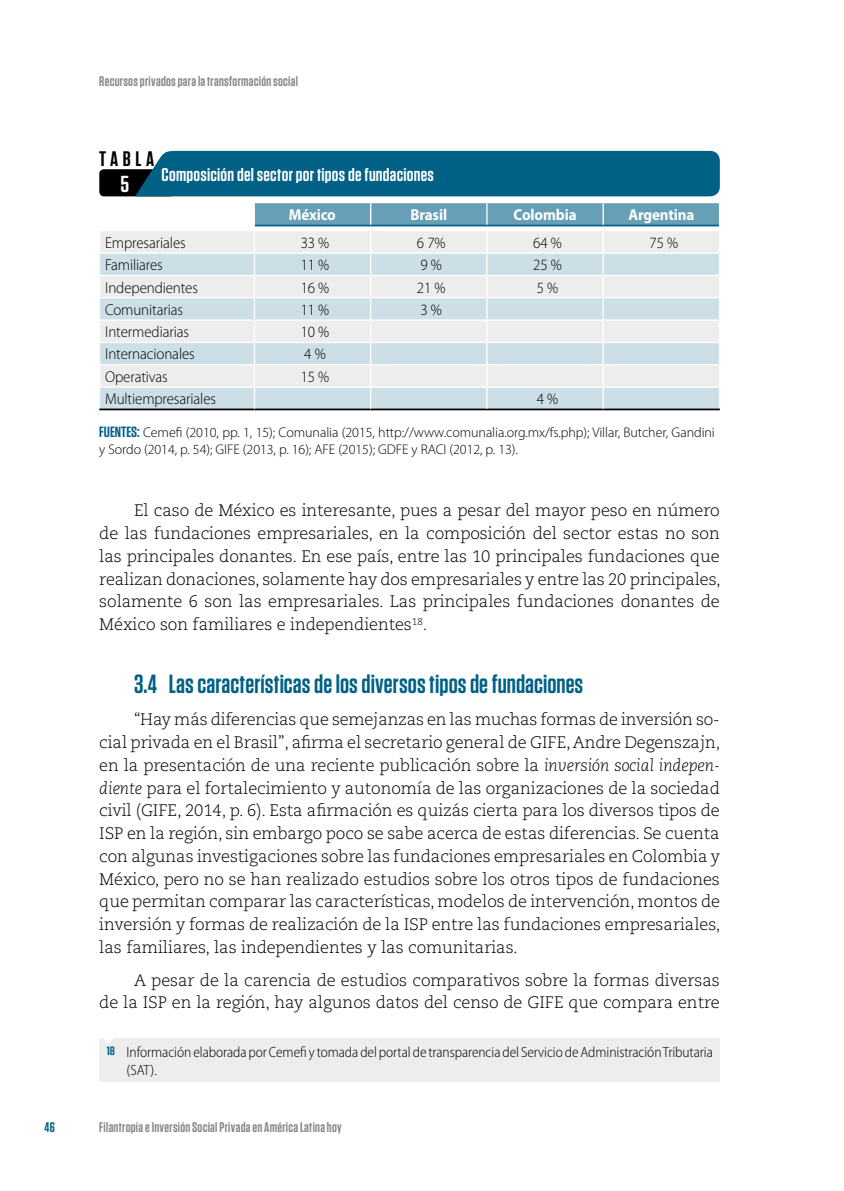
<style>
.page{position:relative;width:844px;height:1191px;background:#fff}
.page>*{position:absolute;margin:0;border:0;box-sizing:border-box;transform-origin:0 0}
.t1{font:600 26.25px "Tungsten";letter-spacing:.005em;color:#006085}
.t2{font:600 23.1px "Tungsten";color:#fff;scale:1.05 1}
.t3{font:600 21px "Tungsten";color:#000;scale:1.05 1}
.t4{font:600 18.38px "Tungsten";letter-spacing:.015em;color:#fff;scale:1.05 1}
.t5{font:300 16.62px/22.8px "Caecilia LT Std";letter-spacing:-.005em;color:#000;text-align:justify}
.t6{font:300 15.75px "Myriad Pro";letter-spacing:-.005em;color:#000;scale:.95 1}
.t7{font:700 15.75px "Myriad Pro";letter-spacing:-.005em;color:#fff;scale:.95 1}
.t8{font:300 semi-condensed 14.88px/17.5px "Myriad Pro";letter-spacing:-.005em;color:#000}
.t9{font:600 14.88px "Tungsten";color:#006085;scale:1.1 1}
.t10{font:300 14px/16.8px "Myriad Pro";letter-spacing:-.005em;color:#000}
.t11{font:600 14px "Tungsten";letter-spacing:.02em;color:#878787}
.t12{font:600 14px "Tungsten";color:#006085}
.s1{font-family:"Tungsten";font-weight:600;font-size:14.88px;color:#006085}
.s2{font-style:italic}
.s3{font-family:"Tungsten";font-weight:600;font-stretch:normal;font-size:12.25px;color:#006085}
</style>
<div class="page">
<div style="left:99px;top:169px;width:76px;height:27px;background:#000;border-radius:5px"></div>
<div style="left:135px;top:151px;width:584px;height:45px;background:#006085"></div>
<hr style="left:99px;top:408px;width:155px;height:2px;background:#000">
<hr style="left:254px;top:408px;width:116px;height:2px;background:#000">
<hr style="left:370px;top:408px;width:117px;height:2px;background:#000">
<hr style="left:487px;top:408px;width:116px;height:2px;background:#000">
<hr style="left:603px;top:408px;width:116px;height:2px;background:#000">
<svg style="left:100px;top:203px;width:619px;height:205px;background:#d5e2e7"></svg>
<div style="left:99px;top:1038px;width:620px;height:44px;background:#ededed"></div>
<svg style="left:104px;top:1038px;width:9px;height:5px"></svg>
<p class="t11" style="left:99px;top:73px;width:200px">Recursos privados para la transformación social</p>
<p class="t3" style="left:99px;top:147px;width:22px">Tabla</p>
<h2 class="t2" style="left:120px;top:172px;width:10px">5</h2>
<p class="t4" style="left:161px;top:165px;width:261px">Composición del sector por tipos de fundaciones</p>
<p class="t7" style="left:289px;top:206px;width:51px">México</p>
<p class="t7" style="left:410px;top:206px;width:40px">Brasil</p>
<p class="t7" style="left:513px;top:206px;width:68px">Colombia</p>
<p class="t7" style="left:628px;top:206px;width:71px">Argentina</p>
<p class="t6" style="left:105px;top:234px;width:86px">Empresariales</p>
<p class="t6" style="left:300px;top:234px;width:32px">33 %</p>
<p class="t6" style="left:417px;top:234px;width:32px">6 7%</p>
<p class="t6" style="left:533px;top:234px;width:32px">64 %</p>
<p class="t6" style="left:649px;top:234px;width:32px">75 %</p>
<p class="t6" style="left:105px;top:256px;width:62px">Familiares</p>
<p class="t6" style="left:300px;top:256px;width:32px">11 %</p>
<p class="t6" style="left:420px;top:256px;width:24px">9 %</p>
<p class="t6" style="left:533px;top:256px;width:32px">25 %</p>
<p class="t6" style="left:105px;top:278px;width:99px">Independientes</p>
<p class="t6" style="left:300px;top:278px;width:32px">16 %</p>
<p class="t6" style="left:417px;top:278px;width:32px">21 %</p>
<p class="t6" style="left:536px;top:278px;width:24px">5 %</p>
<p class="t6" style="left:105px;top:301px;width:84px">Comunitarias</p>
<p class="t6" style="left:300px;top:301px;width:32px">11 %</p>
<p class="t6" style="left:420px;top:301px;width:24px">3 %</p>
<p class="t6" style="left:105px;top:323px;width:90px">Intermediarias</p>
<p class="t6" style="left:300px;top:323px;width:32px">10 %</p>
<p class="t6" style="left:105px;top:345px;width:96px">Internacionales</p>
<p class="t6" style="left:304px;top:345px;width:24px">4 %</p>
<p class="t6" style="left:105px;top:368px;width:68px">Operativas</p>
<p class="t6" style="left:300px;top:368px;width:32px">15 %</p>
<p class="t6" style="left:105px;top:390px;width:118px">Multiempresariales</p>
<p class="t6" style="left:536px;top:390px;width:24px">4 %</p>
<p class="t9" style="left:99px;top:424px;width:11px">Fuentes</p>
<p class="t10" style="left:99px;top:424px;width:617px;text-indent:38px"><span class="s1">:</span> Cemefi (2010, pp. 1, 15); Comunalia (2015, http://www.comunalia.org.mx/fs.php); Villar, Butcher, Gandini y Sordo (2014, p. 54); GIFE (2013, p. 16); AFE (2015); GDFE y RACI (2012, p. 13).</p>
<p class="t5" style="left:99px;top:500px;width:623px;text-indent:35px">El caso de México es interesante, pues a pesar del mayor peso en número de las fundaciones empresariales, en la composición del sector estas no son las principales donantes. En ese país, entre las 10 principales fundaciones que realizan donaciones, solamente hay dos empresariales y entre las 20 principales, solamente 6 son las empresariales. Las principales fundaciones donantes de México son familiares e independientes<sup>18</sup>.</p>
<h1 class="t1" style="left:134px;top:670px;width:450px">3.4 Las características de los diversos tipos de fundaciones</h1>
<p class="t5" style="left:99px;top:708px;width:622px;text-indent:35px">“Hay más diferencias que semejanzas en las muchas formas de inversión so&shy;cial privada en el Brasil”, afirma el secretario general de GIFE, Andre Degenszajn, en la presentación de una reciente publicación sobre la <span class="s2">inversión social indepen&shy;diente</span> para el fortalecimiento y autonomía de las organizaciones de la sociedad civil (GIFE, 2014, p. 6). Esta afirmación es quizás cierta para los diversos tipos de ISP en la región, sin embargo poco se sabe acerca de estas diferencias. Se cuenta con algunas investigaciones sobre las fundaciones empresariales en Colombia y México, pero no se han realizado estudios sobre los otros tipos de fundaciones que permitan comparar las características, modelos de intervención, montos de inversión y formas de realización de la ISP entre las fundaciones empresariales, las familiares, las independientes y las comunitarias.</p>
<p class="t5" style="left:99px;top:969px;width:622px;text-align:right">A pesar de la carencia de estudios comparativos sobre la formas diversas<br>de la ISP en la región, hay algunos datos del censo de GIFE que compara entre</p>
<p class="t8" style="left:126px;top:1043px;width:587px;text-indent:-20px"><span class="s3">18</span> Información elaborada por Cemefi y tomada del portal de transparencia del Servicio de Administración Tributaria (SAT).</p>
<p class="t12" style="left:44px;top:1119px;width:12px">46</p>
<p class="t11" style="left:99px;top:1119px;width:244px">Filantropía e Inversión Social Privada en América Latina hoy</p>
</div>
